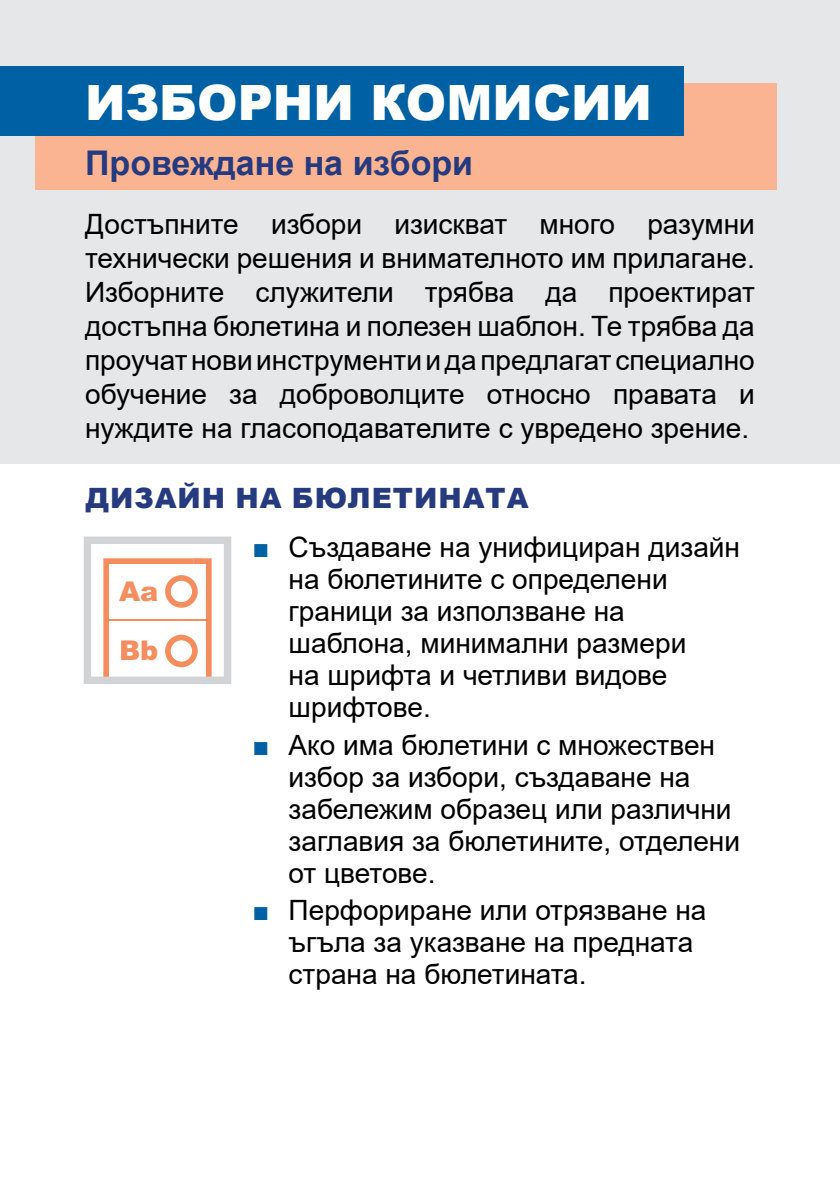
<style>
.page{position:relative;width:840px;height:1191px;background:#fff}
.page>*{position:absolute;margin:0;border:0;box-sizing:border-box;transform-origin:0 0}
.Heading2{font:900 48.6px "Arial";color:#fff}
.Heading3{font:700 34px "Arial";color:#253a7f}
.t1{font:28px/32px "Arial";color:#000}
.Heading4{font:900 28px "Arial";letter-spacing:.035em;color:#253a7f}
.t2{font:900 27.2px/59.6px "Arial";color:#f68d5f}
.s1{color:#0060a4}
</style>
<div class="page">
<div style="left:0;top:0;width:839px;height:464px;background:#e6e7e8"></div>
<div style="left:35px;top:83px;width:741px;height:106px;background:#fab491"></div>
<div style="left:0;top:66px;width:683px;height:69px;background:#0060a4"></div>
<svg style="left:84px;top:536px;width:147px;height:148px"></svg>
<h2 class="Heading2" style="left:85px;top:67px;width:568px">ИЗБОРНИ КОМИСИИ</h2>
<h3 class="Heading3" style="left:85px;top:139px;width:389px">Провеждане на избори</h3>
<p class="t1" style="left:85px;top:207px;width:670px;line-height:34px;text-align:justify">Достъпните избори изискват много разумни технически решения и внимателното им прилагане.<br>Изборните служители трябва да проектират достъпна бюлетина и полезен шаблон. Те трябва да проучат нови инструменти и да предлагат специално обучение за доброволците относно правата и нуждите на гласоподавателите с увредено зрение.</p>
<h4 class="Heading4" style="left:86px;top:478px;width:444px">ДИЗАЙН НА БЮЛЕТИНАТА</h4>
<p class="t1" style="left:288px;top:531px;width:452px;text-indent:-36px"><span class="s1">■</span> Създаване на унифициран дизайн на бюлетините с определени граници за използване на шаблона, минимални размери<br>на шрифта и четливи видове шрифтове.</p>
<p class="t1" style="left:288px;top:728px;width:453px;text-indent:-36px"><span class="s1">■</span> Ако има бюлетини с множествен избор за избори, създаване на забележим образец или различни заглавия за бюлетините, отделени от цветове.</p>
<p class="t1" style="left:288px;top:894px;width:419px;text-indent:-36px"><span class="s1">■</span> Перфориране или отрязване на ъгъла за указване на предната страна на бюлетината.</p>
<p class="t2" style="left:119px;top:560px;width:41px">Aa<br>Βb</p>
</div>
